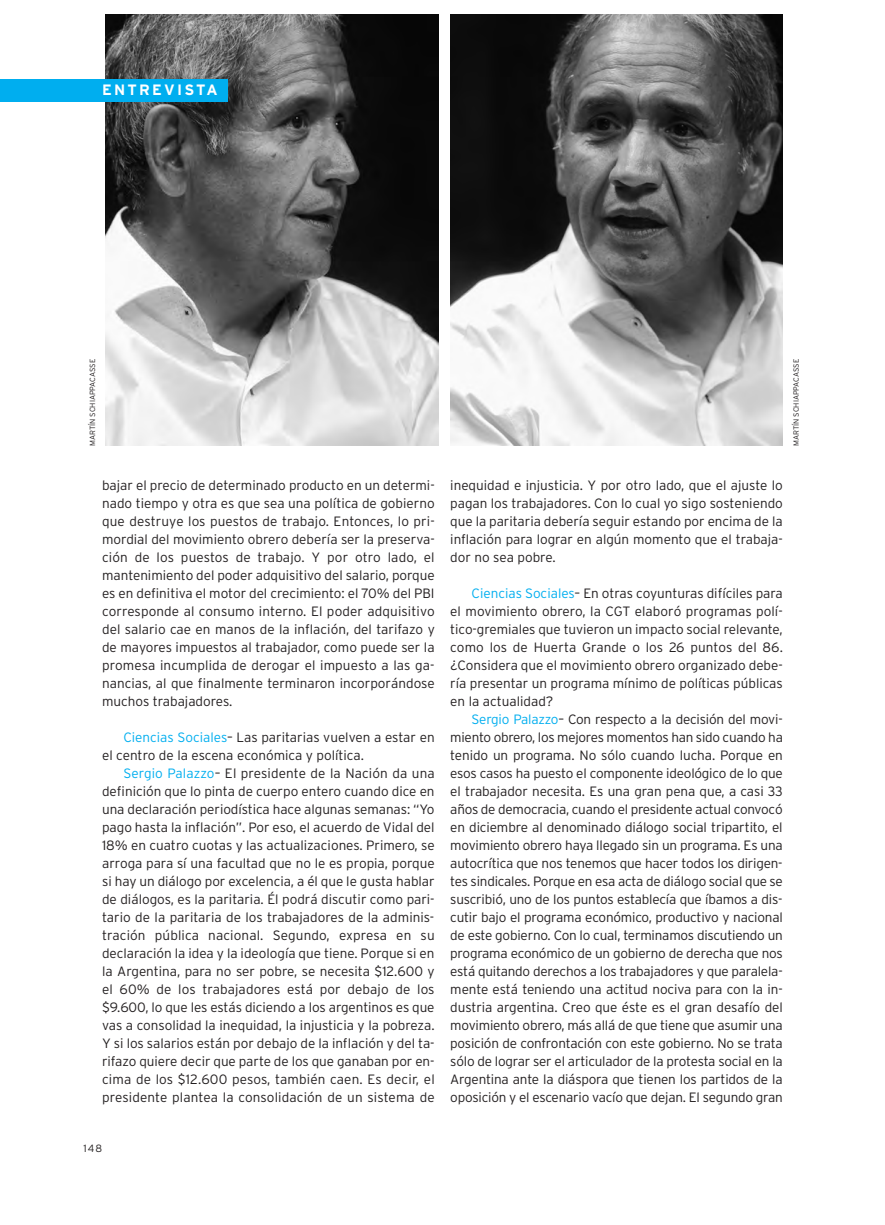
<style>
.page{position:relative;width:885px;height:1225px;background:#fff}
.page>*{position:absolute;margin:0;border:0;box-sizing:border-box;transform-origin:0 0}
.t1{font:700 15px "Interstate";letter-spacing:.15em;color:#fff}
.t2{font:300 13.5px/18px "Interstate";color:#231f20;text-align:justify}
.t3{font:300 10.5px "Interstate";color:#231f20}
.t4{font:300 7.5px "Interstate";color:#231f20}
.s1{color:#00aeef}
</style>
<div class="page">
<img style="left:106px;top:14px;width:332px;height:431px">
<img style="left:450px;top:14px;width:332px;height:431px">
<div style="left:0;top:80px;width:227px;height:22px;background:#00aeef"></div>
<p class="t1" style="left:102px;top:81px;width:117px">ENTREVISTA</p>
<p class="t4" style="left:88px;top:446px;width:89px;rotate:-90deg">MARTÍN SCHIAPPACASSE</p>
<p class="t4" style="left:791px;top:446px;width:89px;rotate:-90deg">MARTÍN SCHIAPPACASSE</p>
<p class="t2" style="left:102px;top:476px;width:334px">bajar el precio de determinado producto en un determi&shy;nado tiempo y otra es que sea una política de gobierno que destruye los puestos de trabajo. Entonces, lo pri&shy;mordial del movimiento obrero debería ser la preserva&shy;ción de los puestos de trabajo. y por otro lado, el mantenimiento del poder adquisitivo del salario, porque es en definitiva el motor del crecimiento: el 70% del PBI corresponde al consumo interno. El poder adquisitivo del salario cae en manos de la inflación, del tarifazo y de mayores impuestos al trabajador, como puede ser la promesa incumplida de derogar el impuesto a las ga&shy;nancias, al que finalmente terminaron incorporándose muchos trabajadores.</p>
<p class="t2" style="left:102px;top:728px;width:334px;text-indent:21px"><span class="s1">Ciencias Sociales</span>– Las paritarias vuelven a estar en el centro de la escena económica y política.</p>
<p class="t2" style="left:102px;top:764px;width:334px;text-indent:21px"><span class="s1">Sergio Palazzo</span>– El presidente de la Nación da una definición que lo pinta de cuerpo entero cuando dice en una declaración periodística hace algunas semanas: “yo pago hasta la inflación”. Por eso, el acuerdo de Vidal del 18% en cuatro cuotas y las actualizaciones. Primero, se arroga para sí una facultad que no le es propia, porque si hay un diálogo por excelencia, a él que le gusta hablar de diálogos, es la paritaria. él podrá discutir como pari&shy;tario de la paritaria de los trabajadores de la adminis&shy;tración pública nacional. Segundo, expresa en su declaración la idea y la ideología que tiene. Porque si en la Argentina, para no ser pobre, se necesita $12.600 y el 60% de los trabajadores está por debajo de los $9.600, lo que les estás diciendo a los argentinos es que vas a consolidad la inequidad, la injusticia y la pobreza. y si los salarios están por debajo de la inflación y del ta&shy;rifazo quiere decir que parte de los que ganaban por en&shy;cima de los $12.600 pesos, también caen. Es decir, el presidente plantea la consolidación de un sistema de</p>
<p class="t3" style="left:84px;top:1142px;width:20px">148</p>
<p class="t2" style="left:450px;top:476px;width:334px">inequidad e injusticia. y por otro lado, que el ajuste lo pagan los trabajadores. Con lo cual yo sigo sosteniendo que la paritaria debería seguir estando por encima de la inflación para lograr en algún momento que el trabaja&shy;dor no sea pobre.</p>
<p class="t2" style="left:450px;top:584px;width:334px;text-indent:21px"><span class="s1">Ciencias Sociales</span>– En otras coyunturas difíciles para el movimiento obrero, la CGT elaboró programas polí&shy;tico-gremiales que tuvieron un impacto social relevante, como los de Huerta Grande o los 26 puntos del 86. ¿Considera que el movimiento obrero organizado debe&shy;ría presentar un programa mínimo de políticas públicas en la actualidad?</p>
<p class="t2" style="left:450px;top:710px;width:334px;text-indent:21px"><span class="s1">Sergio Palazzo</span>– Con respecto a la decisión del movi&shy;miento obrero, los mejores momentos han sido cuando ha tenido un programa. No sólo cuando lucha. Porque en esos casos ha puesto el componente ideológico de lo que el trabajador necesita. Es una gran pena que, a casi 33 años de democracia, cuando el presidente actual convocó en diciembre al denominado diálogo social tripartito, el movimiento obrero haya llegado sin un programa. Es una autocrítica que nos tenemos que hacer todos los dirigen&shy;tes sindicales. Porque en esa acta de diálogo social que se suscribió, uno de los puntos establecía que íbamos a dis&shy;cutir bajo el programa económico, productivo y nacional de este gobierno. Con lo cual, terminamos discutiendo un programa económico de un gobierno de derecha que nos está quitando derechos a los trabajadores y que paralela&shy;mente está teniendo una actitud nociva para con la in&shy;dustria argentina. Creo que éste es el gran desafío del movimiento obrero, más allá de que tiene que asumir una posición de confrontación con este gobierno. No se trata sólo de lograr ser el articulador de la protesta social en la Argentina ante la diáspora que tienen los partidos de la oposición y el escenario vacío que dejan. El segundo gran</p>
</div>
